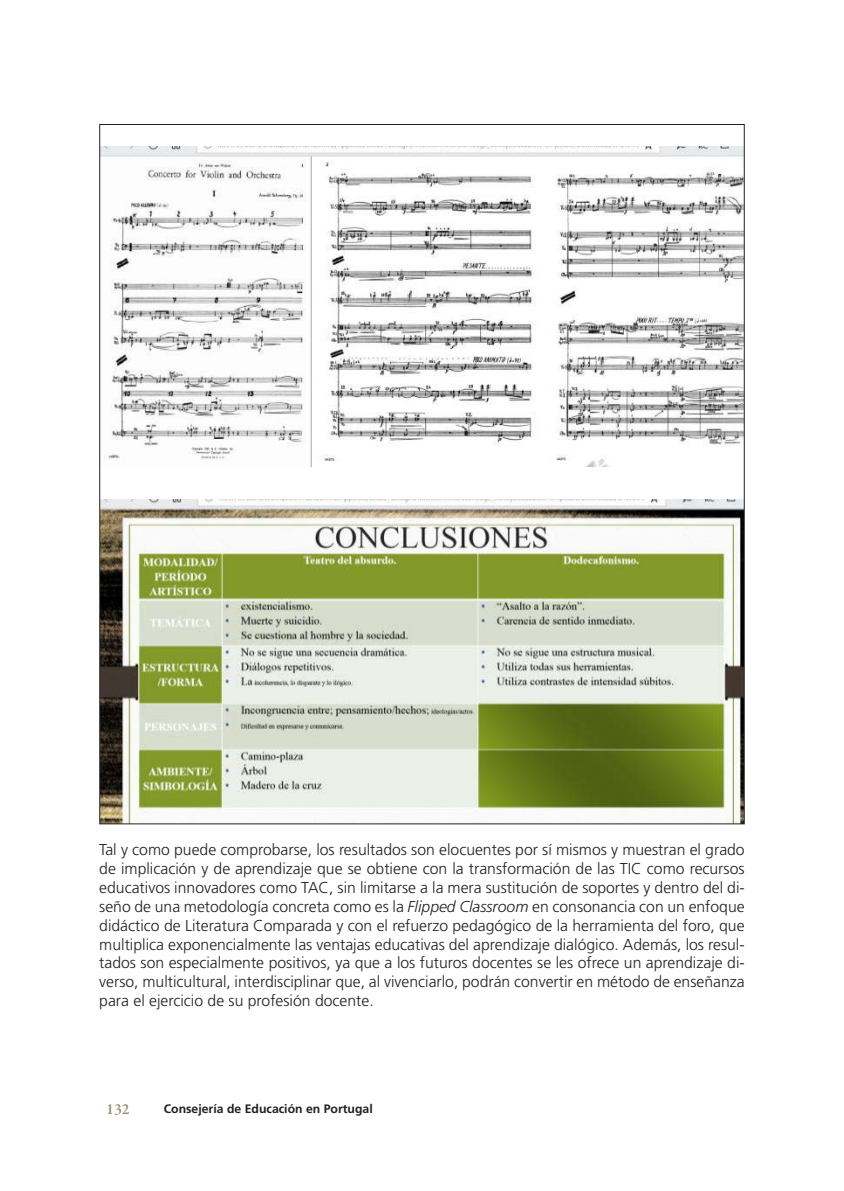
<style>
.page{position:relative;width:844px;height:1191px;background:#fff}
.page>*{position:absolute;margin:0;border:0;box-sizing:border-box;transform-origin:0 0}
.t1{font:300 15.75px/18.9px "Frutiger";color:#231f20;text-align:justify}
.t2{font:600 15.75px "Garamond Premr Pro";color:#999178}
.t3{font:700 12.25px "Frutiger";color:#231f20}
.s1{font-style:italic}
</style>
<div class="page">
<img style="left:101px;top:147px;width:641px;height:319px">
<img style="left:101px;top:500px;width:641px;height:322px">
<p class="t1" style="left:99px;top:841px;width:646px">Tal y como puede comprobarse, los resultados son elocuentes por sí mismos y muestran el grado de implicación y de aprendizaje que se obtiene con la transformación de las TIC como recursos educativos innovadores como TAC, sin limitarse a la mera sustitución de soportes y dentro del di&shy;seño de una metodología concreta como es la <span class="s1">Flipped Classroom</span> en consonancia con un enfoque didáctico de Literatura Comparada y con el refuerzo pedagógico de la herramienta del foro, que multiplica exponencialmente las ventajas educativas del aprendizaje dialógico. Además, los resul&shy;tados son especialmente positivos, ya que a los futuros docentes se les ofrece un aprendizaje di&shy;verso, multicultural, interdisciplinar que, al vivenciarlo, podrán convertir en método de enseñanza para el ejercicio de su profesión docente.</p>
<p class="t2" style="left:106px;top:1102px;width:25px">132</p>
<p class="t3" style="left:164px;top:1104px;width:210px">Consejería de Educación en Portugal</p>
</div>
